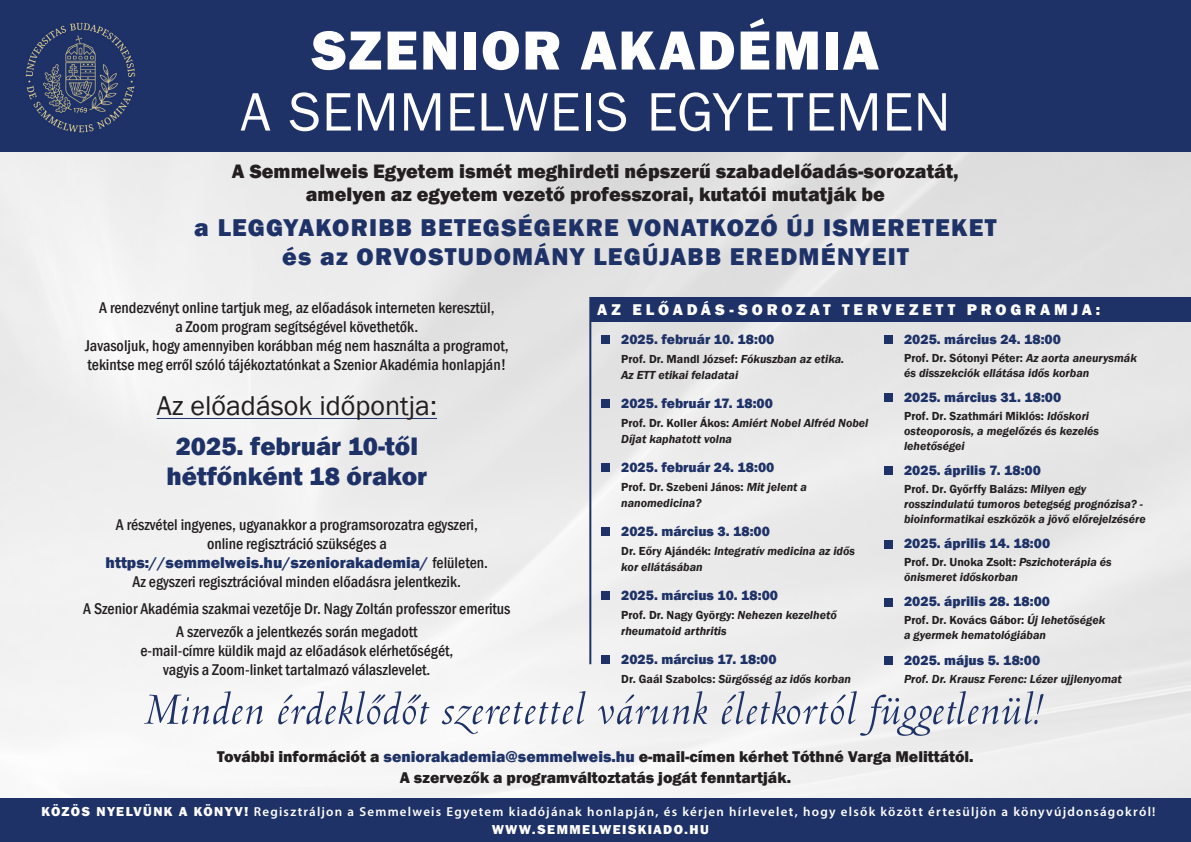
<style>
.page{position:relative;width:1191px;height:842px;background:#fff}
.page>*{position:absolute;margin:0;border:0;box-sizing:border-box;transform-origin:0 0}
.t1{font:800 57px "Franklin Gothic";letter-spacing:.03em;color:#fff}
.t2{font:56px "Franklin Gothic";letter-spacing:.015em;color:#fff}
.t3{font:italic 50px "Venetian 301 PFL";color:#1e3267}
.t4{font:28px "Franklin Gothic";color:#231f20}
.t5{font:800 26px/30px "Franklin Gothic";color:#1e3267;text-align:center}
.t6{font:800 25px/29px "Franklin Gothic";letter-spacing:.05em;color:#1e3267;text-align:center}
.t7{font:800 20px/23px "Franklin Gothic";color:#231f20;text-align:center}
.t8{font:500 condensed 16px/19px "Franklin Gothic";color:#231f20;text-align:center}
.t9{font:800 16px "Franklin Gothic";color:#231f20}
.t10{font:800 16px "Franklin Gothic";letter-spacing:.24em;color:#fff}
.datum{font:800 14px "Franklin Gothic";color:#1e3267}
.t11{font:600 13px/18px "Myriad Pro";letter-spacing:.095em;color:#fff;text-align:center}
.Eloadasok{font:italic 600 12px/15.1px "Franklin Gothic";color:#231f20}
.s1{font-weight:800;font-stretch:normal;color:#1e3267}
.s2{font-style:normal}
.s3{color:#1e3267}
.s4{font-family:"Franklin Gothic Hv HU Normal";font-weight:400}
</style>
<div class="page">
<img style="left:0;top:151px;width:1191px;height:647px">
<div style="left:0;top:0;width:1191px;height:151px;background:#1e3267"></div>
<hr style="left:157px;top:418px;width:280px;height:1px;background:#1e3267">
<div style="left:601px;top:335px;width:9px;height:9px;background:#1e3267"></div>
<div style="left:601px;top:399px;width:9px;height:9px;background:#1e3267"></div>
<div style="left:601px;top:463px;width:9px;height:9px;background:#1e3267"></div>
<div style="left:601px;top:527px;width:9px;height:9px;background:#1e3267"></div>
<div style="left:601px;top:591px;width:9px;height:9px;background:#1e3267"></div>
<div style="left:601px;top:655px;width:9px;height:9px;background:#1e3267"></div>
<div style="left:884px;top:335px;width:8px;height:9px;background:#1e3267"></div>
<div style="left:884px;top:393px;width:8px;height:9px;background:#1e3267"></div>
<div style="left:884px;top:466px;width:8px;height:9px;background:#1e3267"></div>
<div style="left:884px;top:540px;width:8px;height:8px;background:#1e3267"></div>
<div style="left:884px;top:598px;width:8px;height:8px;background:#1e3267"></div>
<div style="left:884px;top:656px;width:8px;height:9px;background:#1e3267"></div>
<div style="left:591px;top:297px;width:600px;height:25px;background:#1e3267"></div>
<hr style="left:589px;top:297px;width:2px;height:367px;background:#1e3267">
<img style="left:25px;top:22px;width:111px;height:111px">
<div style="left:0;top:798px;width:1191px;height:44px;background:#1e3267"></div>
<p class="t1" style="left:312px;top:14px;width:568px">SZENIOR AKADÉMIA</p>
<p class="t2" style="left:240px;top:77px;width:711px">A SEMMELWEIS EGYETEMEN</p>
<p class="t7" style="left:232px;top:159px;width:728px">A Semmelweis Egyetem ismét meghirdeti népszerű szabadelőadás-sorozatát, amelyen az egyetem vezető professzorai, kutatói mutatják be</p>
<p class="t6" style="left:194px;top:213px;width:804px">a LEGGYAKORIBB BETEGSÉGEKRE VONATKOZÓ ÚJ ISMERETEKET és az ORVOSTUDOMÁNY LEGÚJABB EREDMÉNYEIT</p>
<p class="t8" style="left:85px;top:298px;width:425px">A rendezvényt online tartjuk meg, az előadások interneten keresztül,<br>a Zoom program segítségével követhetők.<br>Javasoljuk, hogy amennyiben korábban még nem használta a programot, tekintse meg erről szóló tájékoztatónkat a Szenior Akadémia honlapján!</p>
<p class="t4" style="left:157px;top:388px;width:282px">Az előadások időpontja:</p>
<p class="t5" style="left:166px;top:431px;width:262px">2025. február 10-től hétfőnként 18 órakor</p>
<p class="t8" style="left:106px;top:514px;width:384px">A részvétel ingyenes, ugyanakkor a programsorozatra egyszeri, online regisztráció szükséges a <span class="s1">https://semmelweis.hu/szeniorakademia/</span> felületen.<br>Az egyszeri regisztrációval minden előadásra jelentkezik.</p>
<p class="t8" style="left:83px;top:599px;width:429px">A Szenior Akadémia szakmai vezetője Dr. Nagy Zoltán professzor emeritus</p>
<p class="t8" style="left:140px;top:622px;width:314px">A szervezők a jelentkezés során megadott e-mail-címre küldik majd az előadások elérhetőségét, vagyis a Zoom-linket tartalmazó válaszlevelet.</p>
<p class="t10" style="left:597px;top:299px;width:504px">AZ ELŐADÁS-SOROZAT TERVEZETT PROGRAMJA:</p>
<p class="datum" style="left:621px;top:330px;width:155px">2025. február 10. 18:00</p>
<p class="Eloadasok" style="left:621px;top:350px;width:225px;line-height:16.1px"><span class="s2">Prof. Dr. Mandl József:</span> Fókuszban az etika.<br>Az ETT etikai feladatai</p>
<p class="datum" style="left:621px;top:394px;width:153px">2025. február 17. 18:00</p>
<p class="Eloadasok" style="left:621px;top:414px;width:249px;line-height:16.1px"><span class="s2">Prof. Dr. Koller Ákos:</span> Amiért Nobel Alfréd Nobel<br>Díjat kaphatott volna</p>
<p class="datum" style="left:621px;top:458px;width:155px">2025. február 24. 18:00</p>
<p class="Eloadasok" style="left:621px;top:478px;width:187px;line-height:16.1px"><span class="s2">Prof. Dr. Szebeni János:</span> Mit jelent a nanomedicina?</p>
<p class="datum" style="left:621px;top:522px;width:150px">2025. március 3. 18:00</p>
<p class="Eloadasok" style="left:621px;top:542px;width:235px;line-height:16.1px"><span class="s2">Dr. Eőry Ajándék:</span> Integratív medicina az idős kor ellátásában</p>
<p class="datum" style="left:621px;top:586px;width:158px">2025. március 10. 18:00</p>
<p class="Eloadasok" style="left:621px;top:606px;width:217px;line-height:16.1px"><span class="s2">Prof. Dr. Nagy György:</span> Nehezen kezelhető rheumatoid arthritis</p>
<p class="datum" style="left:621px;top:650px;width:157px">2025. március 17. 18:00</p>
<p class="Eloadasok" style="left:621px;top:671px;width:231px"><span class="s2">Dr. Gaál Szabolcs:</span> Sürgősség az idős korban</p>
<p class="datum" style="left:904px;top:330px;width:158px">2025. március 24. 18:00</p>
<p class="Eloadasok" style="left:904px;top:350px;width:234px"><span class="s2">Prof. Dr. Sótonyi Péter:</span> Az aorta aneurysmák és disszekciók ellátása idős korban</p>
<p class="datum" style="left:904px;top:388px;width:159px">2025. március 31. 18:00</p>
<p class="Eloadasok" style="left:904px;top:408px;width:197px"><span class="s2">Prof. Dr. Szathmári Miklós:</span> Időskori osteoporosis, a megelőzés és kezelés lehetőségei</p>
<p class="datum" style="left:904px;top:461px;width:138px">2025. április 7. 18:00</p>
<p class="Eloadasok" style="left:904px;top:481px;width:243px"><span class="s2">Prof. Dr. Győrffy Balázs:</span> Milyen egy rosszindulatú tumoros betegség prognózisa? - bioinformatikai eszközök a jövő előrejelzésére</p>
<p class="datum" style="left:904px;top:534px;width:148px">2025. április 14. 18:00</p>
<p class="Eloadasok" style="left:904px;top:555px;width:209px"><span class="s2">Prof. Dr. Unoka Zsolt:</span> Pszichoterápia és önismeret időskorban</p>
<p class="datum" style="left:904px;top:593px;width:147px">2025. április 28. 18:00</p>
<p class="Eloadasok" style="left:904px;top:613px;width:202px"><span class="s2">Prof. Dr. Kovács Gábor:</span> Új lehetőségek a gyermek hematológiában</p>
<p class="datum" style="left:904px;top:651px;width:138px">2025. május 5. 18:00</p>
<p class="Eloadasok" style="left:904px;top:671px;width:219px">Prof. Dr. Krausz Ferenc: Lézer ujjlenyomat</p>
<p class="t3" style="left:145px;top:683px;width:902px">Minden érdeklődőt szeretettel várunk életkortól függetlenül!</p>
<p class="t9" style="left:217px;top:746px;width:758px">További információt a <span class="s3">seniorakademia@semmelweis.hu</span> e-mail-címen kérhet Tóthné Varga Melittától.</p>
<p class="t9" style="left:400px;top:767px;width:393px">A szervezők a programváltoztatás jogát fenntartják.</p>
<p class="t11" style="left:41px;top:802px;width:1115px"><span class="s4">KÖZÖS NYELVÜNK A KÖNYV!</span> Regisztráljon a Semmelweis Egyetem kiadójának honlapján, és kérjen hírlevelet, hogy elsők között értesüljön a könyvújdonságokról!<br><span class="s4">WWW.SEMMELWEISKIADO.HU</span></p>
</div>
